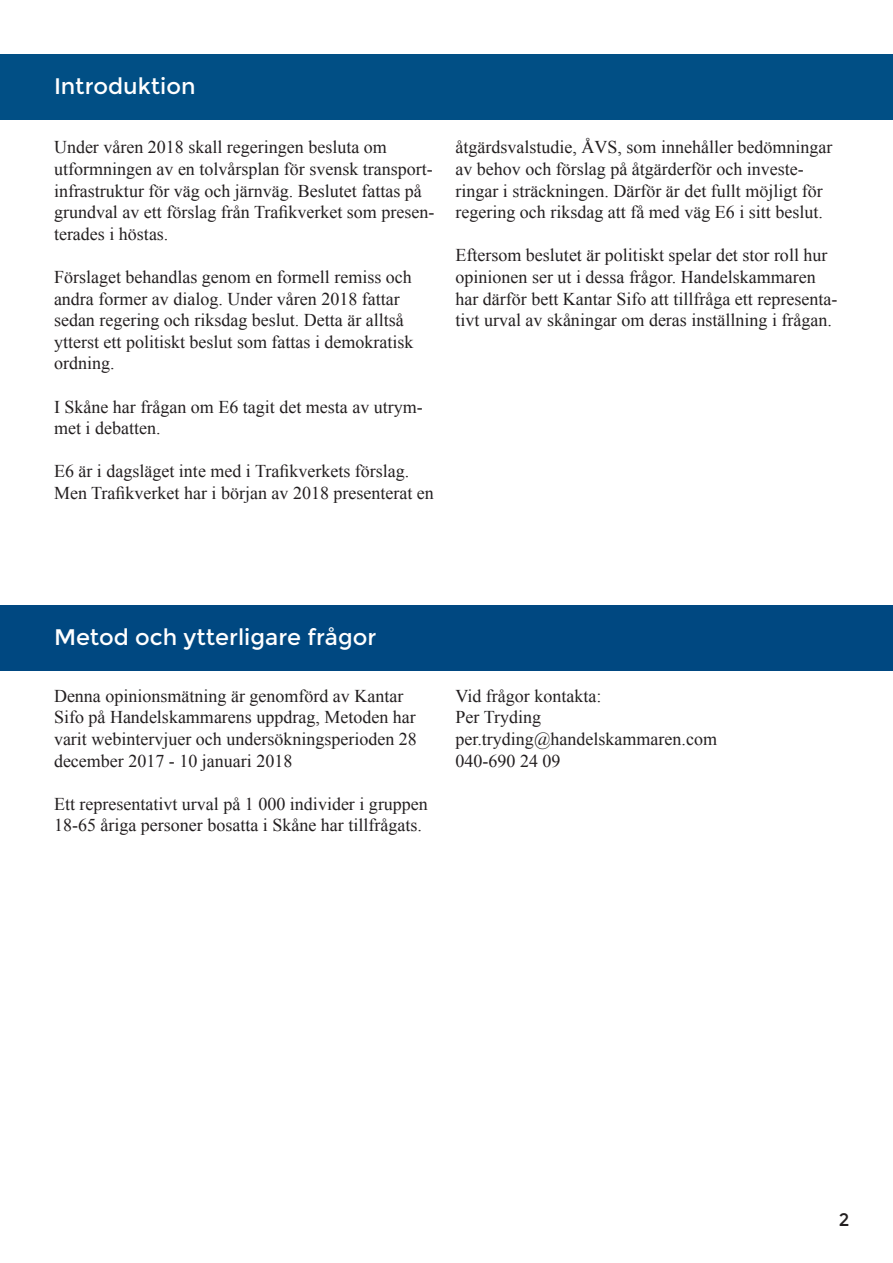
<style>
.page{position:relative;width:893px;height:1263px;background:#fff}
.page>*{position:absolute;margin:0;border:0;box-sizing:border-box;transform-origin:0 0}
.t1{font:22.5px "Montserrat";color:#fff}
.t2{font:18px/21.6px "Times New Roman";color:#231f20}
.t3{font:18px "Montserrat";color:#231f20}
</style>
<div class="page">
<div style="left:0;top:605px;width:893px;height:65px;background:#004881"></div>
<div style="left:0;top:54px;width:893px;height:65px;background:#014f85"></div>
<p class="t1" style="left:54px;top:73px;width:143px">Introduktion</p>
<p class="t2" style="left:54px;top:136px;width:382px">Under våren 2018 skall regeringen besluta om utformningen av en tolvårsplan för svensk transport&shy;infrastruktur för väg och järnväg. Beslutet fattas på grundval av ett förslag från Trafikverket som presen&shy;terades i höstas.</p>
<p class="t2" style="left:54px;top:266px;width:361px">Förslaget behandlas genom en formell remiss och andra former av dialog. Under våren 2018 fattar sedan regering och riksdag beslut. Detta är alltså ytterst ett politiskt beslut som fattas i demokratisk ordning.</p>
<p class="t2" style="left:54px;top:395px;width:370px">I Skåne har frågan om E6 tagit det mesta av utrym&shy;met i debatten.</p>
<p class="t2" style="left:54px;top:460px;width:381px">E6 är i dagsläget inte med i Trafikverkets förslag.<br>Men Trafikverket har i början av 2018 presenterat en</p>
<p class="t2" style="left:455px;top:136px;width:378px">åtgärdsvalstudie, ÅVS, som innehåller bedömningar av behov och förslag på åtgärderför och investe&shy;ringar i sträckningen. Därför är det fullt möjligt för regering och riksdag att få med väg E6 i sitt beslut.</p>
<p class="t2" style="left:455px;top:244px;width:383px">Eftersom beslutet är politiskt spelar det stor roll hur opinionen ser ut i dessa frågor. Handelskammaren har därför bett Kantar Sifo att tillfråga ett representa&shy;tivt urval av skåningar om deras inställning i frågan.</p>
<p class="t1" style="left:54px;top:624px;width:324px">Metod och ytterligare frågor</p>
<p class="t2" style="left:54px;top:685px;width:364px">Denna opinionsmätning är genomförd av Kantar Sifo på Handelskammarens uppdrag, Metoden har varit webintervjuer och undersökningsperioden 28 december 2017 - 10 januari 2018</p>
<p class="t2" style="left:54px;top:793px;width:375px">Ett representativt urval på 1 000 individer i gruppen<br>18-65 åriga personer bosatta i Skåne har tillfrågats.</p>
<p class="t2" style="left:455px;top:685px;width:263px">Vid frågor kontakta:<br>Per Tryding per.tryding@handelskammaren.com<br>040-690 24 09</p>
<p class="t3" style="left:839px;top:1209px;width:12px">2</p>
</div>
